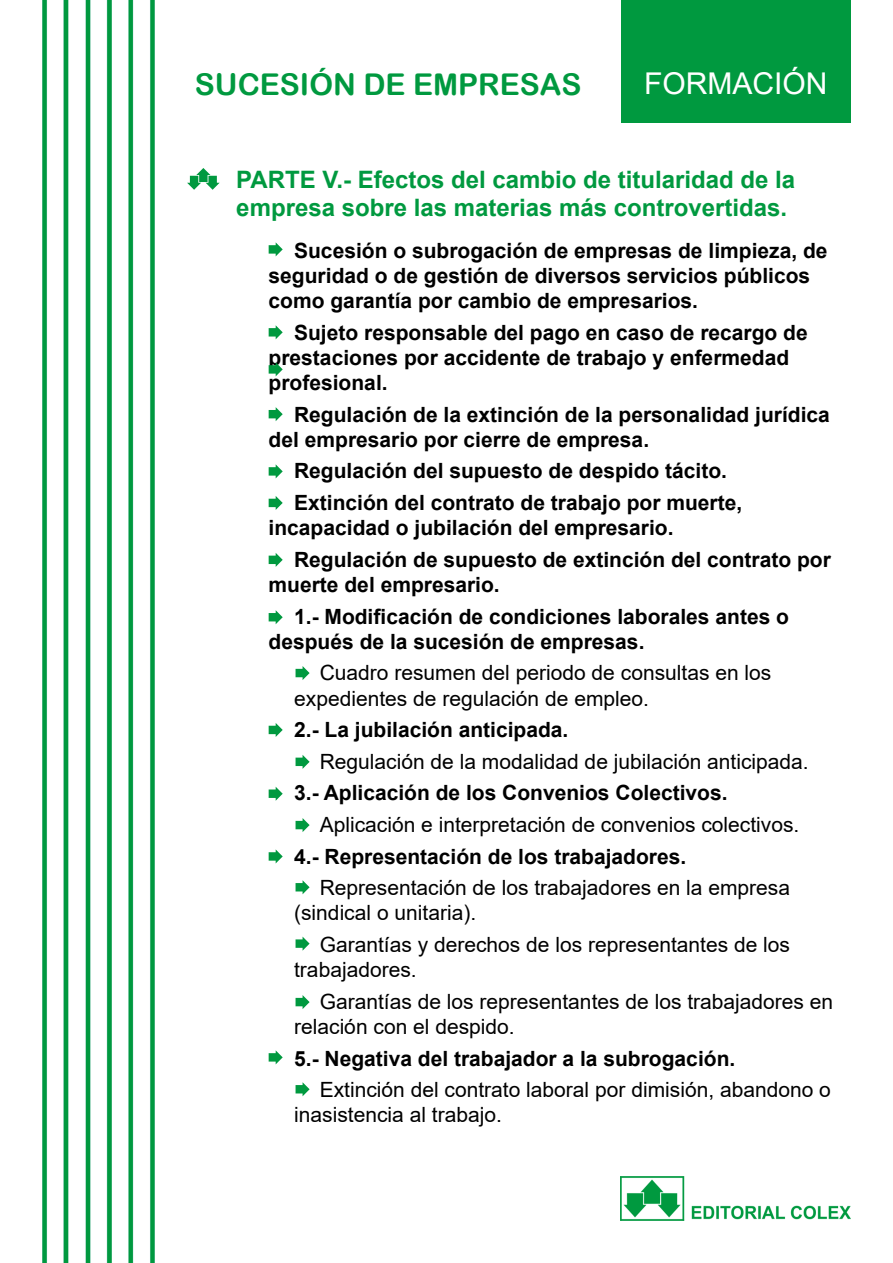
<style>
.page{position:relative;width:893px;height:1263px;background:#fff}
.page>*{position:absolute;margin:0;border:0;box-sizing:border-box;transform-origin:0 0}
.t1{font:30px "Arial Rounded MT Bold";color:#00993f}
.t2{font:30px "Arial";color:#fff}
.t3{font:700 24px/28.8px "Arial";color:#00993f}
.t4{font:700 21px/25.2px "Arial";color:#000}
.t5{font:21px/25.2px "Arial";color:#000}
</style>
<div class="page">
<div style="left:621px;top:0;width:229px;height:123px;background:#00993f"></div>
<img style="left:620px;top:1176px;width:230px;height:44px">
<img style="left:43px;top:0;width:112px;height:1263px">
<svg style="left:187px;top:168px;width:33px;height:22px"></svg>
<svg style="left:269px;top:242px;width:14px;height:15px"></svg>
<svg style="left:269px;top:325px;width:14px;height:15px"></svg>
<svg style="left:269px;top:362px;width:14px;height:15px"></svg>
<svg style="left:269px;top:407px;width:14px;height:14px"></svg>
<svg style="left:269px;top:464px;width:14px;height:15px"></svg>
<svg style="left:269px;top:496px;width:14px;height:14px"></svg>
<svg style="left:269px;top:553px;width:14px;height:14px"></svg>
<svg style="left:269px;top:610px;width:14px;height:15px"></svg>
<svg style="left:269px;top:723px;width:14px;height:14px"></svg>
<svg style="left:269px;top:787px;width:14px;height:14px"></svg>
<svg style="left:269px;top:849px;width:14px;height:15px"></svg>
<svg style="left:269px;top:1050px;width:14px;height:15px"></svg>
<svg style="left:296px;top:666px;width:14px;height:14px"></svg>
<svg style="left:296px;top:755px;width:14px;height:14px"></svg>
<svg style="left:296px;top:818px;width:14px;height:14px"></svg>
<svg style="left:296px;top:880px;width:14px;height:15px"></svg>
<svg style="left:296px;top:936px;width:14px;height:15px"></svg>
<svg style="left:296px;top:995px;width:14px;height:14px"></svg>
<svg style="left:296px;top:1082px;width:14px;height:15px"></svg>
<h1 class="t1" style="left:195px;top:67px;width:388px">SUCESIÓN DE EMPRESAS</h1>
<h1 class="t2" style="left:644px;top:63px;width:185px">FORMACIÓN</h1>
<p class="t3" style="left:236px;top:165px;width:560px">PARTE V.- Efectos del cambio de titularidad de la empresa sobre las materias más controvertidas.</p>
<p class="t4" style="left:269px;top:238px;width:560px;text-indent:26px">Sucesión o subrogación de empresas de limpieza, de seguridad o de gestión de diversos servicios públicos como garantía por cambio de empresarios.</p>
<p class="t4" style="left:269px;top:320px;width:541px;text-indent:26px">Sujeto responsable del pago en caso de recargo de prestaciones por accidente de trabajo y enfermedad profesional.</p>
<p class="t4" style="left:269px;top:402px;width:563px;text-indent:26px">Regulación de la extinción de la personalidad jurídica del empresario por cierre de empresa.</p>
<p class="t4" style="left:294px;top:455px;width:450px;line-height:31.7px">Regulación del supuesto de despido tácito.<br>Extinción del contrato de trabajo por muerte,</p>
<p class="t4" style="left:294px;top:512px;width:538px;line-height:31.7px;text-indent:-26px">incapacidad o jubilación del empresario.<br>Regulación de supuesto de extinción del contrato por</p>
<p class="t4" style="left:294px;top:569px;width:496px;line-height:31.7px;text-indent:-26px">muerte del empresario.<br>1.- Modificación de condiciones laborales antes o</p>
<p class="t4" style="left:269px;top:629px;width:377px">después de la sucesión de empresas.</p>
<p class="t5" style="left:294px;top:660px;width:479px;text-indent:26px">Cuadro resumen del periodo de consultas en los expedientes de regulación de empleo.</p>
<p class="t4" style="left:294px;top:717px;width:276px">2.- La jubilación anticipada.</p>
<p class="t5" style="left:320px;top:749px;width:491px">Regulación de la modalidad de jubilación anticipada.</p>
<p class="t4" style="left:294px;top:781px;width:435px">3.- Aplicación de los Convenios Colectivos.</p>
<p class="t5" style="left:320px;top:812px;width:481px">Aplicación e interpretación de convenios colectivos.</p>
<p class="t4" style="left:294px;top:844px;width:394px">4.- Representación de los trabajadores.</p>
<p class="t5" style="left:294px;top:875px;width:497px;text-indent:26px">Representación de los trabajadores en la empresa (sindical o unitaria).</p>
<p class="t5" style="left:294px;top:932px;width:497px;text-indent:26px">Garantías y derechos de los representantes de los trabajadores.</p>
<p class="t5" style="left:294px;top:989px;width:541px;text-indent:26px">Garantías de los representantes de los trabajadores en relación con el despido.</p>
<p class="t4" style="left:294px;top:1046px;width:443px">5.- Negativa del trabajador a la subrogación.</p>
<p class="t5" style="left:294px;top:1077px;width:538px;text-indent:26px">Extinción del contrato laboral por dimisión, abandono o inasistencia al trabajo.</p>
</div>
